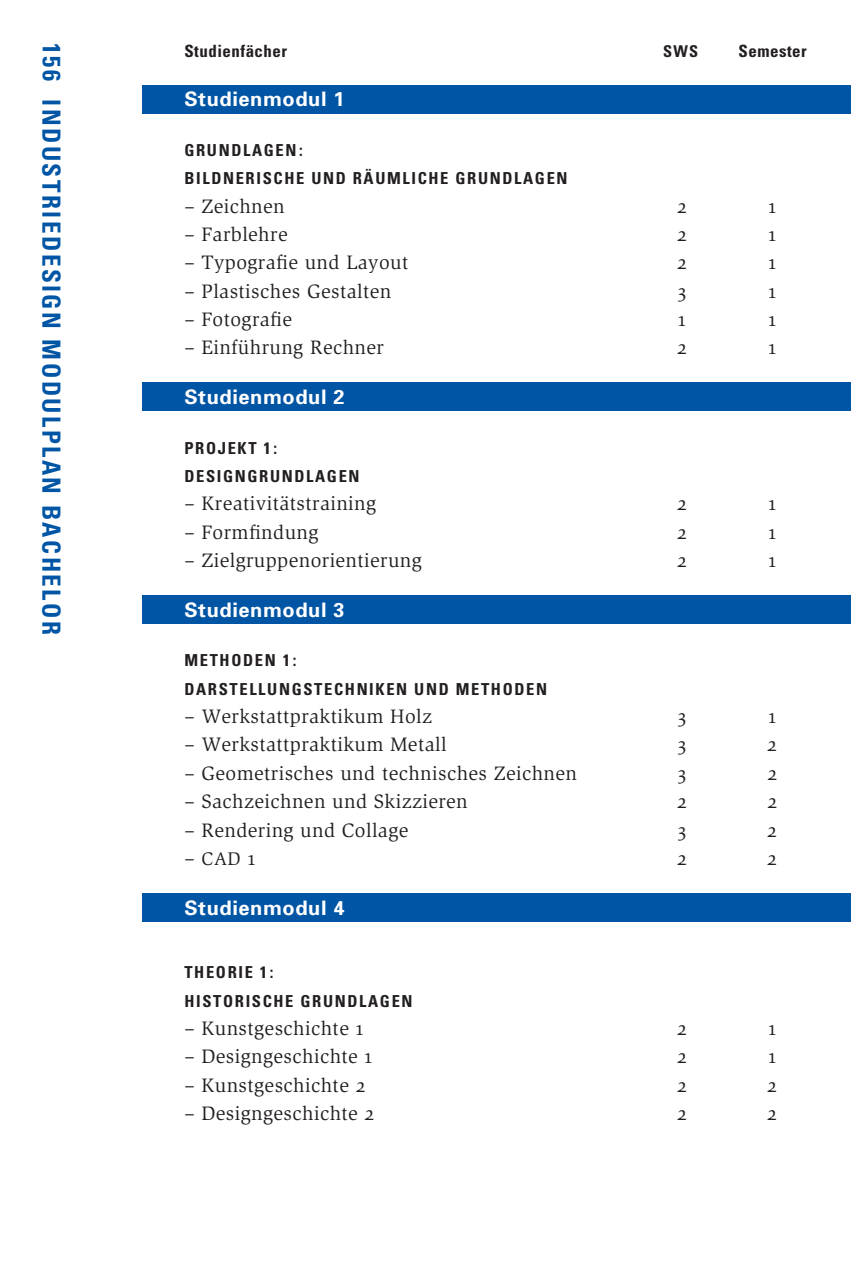
<style>
.page{position:relative;width:851px;height:1276px;background:#fff}
.page>*{position:absolute;margin:0;border:0;box-sizing:border-box;transform-origin:0 0}
.t1{font:700 condensed 25px "Univers";letter-spacing:.1em;color:#0155a5}
.t2{font:20px "Z Slimbach";letter-spacing:.02em;color:#231f20}
.t3{font:700 20px "Univers";letter-spacing:.03em;color:#fff}
.t4{font:18.75px "Z Slimbach";color:#231f20}
.t5{font:700 condensed 17px "Univers";letter-spacing:.03em;color:#231f20}
.t6{font:700 condensed 16.5px/28.2px "Univers";letter-spacing:.1em;color:#231f20}
.t7{font:700 condensed 16.25px "Univers";color:#231f20}
.s1{font-size:20px}
</style>
<div class="page">
<div style="left:142px;top:85px;width:708px;height:28px;background:#0155a5"></div>
<div style="left:142px;top:383px;width:708px;height:28px;background:#0155a5"></div>
<div style="left:142px;top:595px;width:708px;height:29px;background:#0155a5"></div>
<div style="left:142px;top:893px;width:708px;height:28px;background:#0155a5"></div>
<p class="t1" style="left:61px;top:43px;width:40px;rotate:90deg">156</p>
<p class="t1" style="left:61px;top:99px;width:537px;rotate:90deg">INDUSTRIEDESIGN MODULPLAN BACHELOR</p>
<p class="t5" style="left:184px;top:44px;width:104px">Studienfächer</p>
<p class="t5" style="left:738px;top:44px;width:70px">Semester</p>
<p class="t7" style="left:663px;top:45px;width:36px">SWS</p>
<p class="t3" style="left:184px;top:92px;width:162px">Studienmodul 1</p>
<p class="t6" style="left:184px;top:138px;width:384px">GRUNDLAGEN:<br>BILDNERISCHE UND RÄUMLICHE GRUNDLAGEN</p>
<p class="t2" style="left:184px;top:198px;width:102px">– Zeichnen</p>
<p class="t2" style="left:677px;top:198px;width:11px">2</p>
<p class="t2" style="left:768px;top:198px;width:9px">1</p>
<p class="t2" style="left:184px;top:227px;width:105px">– Farblehre</p>
<p class="t2" style="left:677px;top:227px;width:11px">2</p>
<p class="t2" style="left:768px;top:227px;width:9px">1</p>
<p class="t2" style="left:184px;top:255px;width:225px">– Typografie und Layout</p>
<p class="t2" style="left:677px;top:255px;width:11px">2</p>
<p class="t2" style="left:768px;top:255px;width:9px">1</p>
<p class="t2" style="left:184px;top:283px;width:208px">– Plastisches Gestalten</p>
<p class="t2" style="left:677px;top:283px;width:10px">3</p>
<p class="t2" style="left:768px;top:283px;width:9px">1</p>
<p class="t2" style="left:184px;top:312px;width:109px">– Fotografie</p>
<p class="t2" style="left:678px;top:312px;width:9px">1</p>
<p class="t2" style="left:768px;top:312px;width:9px">1</p>
<p class="t2" style="left:184px;top:340px;width:201px">– Einführung Rechner</p>
<p class="t2" style="left:677px;top:340px;width:11px">2</p>
<p class="t2" style="left:768px;top:340px;width:9px">1</p>
<p class="t3" style="left:184px;top:390px;width:162px">Studienmodul 2</p>
<p class="t6" style="left:184px;top:435px;width:177px">PROJEKT 1:<br>DESIGNGRUNDLAGEN</p>
<p class="t2" style="left:184px;top:496px;width:193px">– Kreativitätstraining</p>
<p class="t2" style="left:677px;top:496px;width:11px">2</p>
<p class="t2" style="left:768px;top:496px;width:9px">1</p>
<p class="t2" style="left:184px;top:524px;width:135px">– Formfindung</p>
<p class="t2" style="left:677px;top:524px;width:11px">2</p>
<p class="t2" style="left:768px;top:524px;width:9px">1</p>
<p class="t2" style="left:184px;top:553px;width:239px">– Zielgruppenorientierung</p>
<p class="t2" style="left:677px;top:553px;width:11px">2</p>
<p class="t2" style="left:768px;top:553px;width:9px">1</p>
<p class="t3" style="left:184px;top:602px;width:162px">Studienmodul 3</p>
<p class="t6" style="left:184px;top:648px;width:364px">METHODEN 1:<br>DARSTELLUNGSTECHNIKEN UND METHODEN</p>
<p class="t2" style="left:184px;top:708px;width:249px">– Werkstattpraktikum Holz</p>
<p class="t2" style="left:677px;top:708px;width:10px">3</p>
<p class="t2" style="left:768px;top:708px;width:9px">1</p>
<p class="t2" style="left:184px;top:737px;width:264px">– Werkstattpraktikum Metall</p>
<p class="t2" style="left:677px;top:737px;width:10px">3</p>
<p class="t2" style="left:767px;top:737px;width:11px">2</p>
<p class="t2" style="left:184px;top:765px;width:394px">– Geometrisches und technisches Zeichnen</p>
<p class="t2" style="left:677px;top:765px;width:10px">3</p>
<p class="t2" style="left:767px;top:765px;width:11px">2</p>
<p class="t2" style="left:184px;top:794px;width:285px">– Sachzeichnen und Skizzieren</p>
<p class="t2" style="left:677px;top:794px;width:11px">2</p>
<p class="t2" style="left:767px;top:794px;width:11px">2</p>
<p class="t2" style="left:184px;top:822px;width:225px">– Rendering und Collage</p>
<p class="t2" style="left:677px;top:822px;width:10px">3</p>
<p class="t2" style="left:767px;top:822px;width:11px">2</p>
<p class="t4" style="left:184px;top:851px;width:73px"><span class="s1">–</span> CAD <span class="s1">1</span></p>
<p class="t2" style="left:677px;top:850px;width:11px">2</p>
<p class="t2" style="left:767px;top:850px;width:11px">2</p>
<p class="t3" style="left:184px;top:900px;width:162px">Studienmodul 4</p>
<p class="t6" style="left:184px;top:960px;width:230px">THEORIE 1:<br>HISTORISCHE GRUNDLAGEN</p>
<p class="t2" style="left:184px;top:1020px;width:180px">– Kunstgeschichte 1</p>
<p class="t2" style="left:677px;top:1020px;width:11px">2</p>
<p class="t2" style="left:768px;top:1020px;width:9px">1</p>
<p class="t2" style="left:184px;top:1049px;width:189px">– Designgeschichte 1</p>
<p class="t2" style="left:677px;top:1049px;width:11px">2</p>
<p class="t2" style="left:768px;top:1049px;width:9px">1</p>
<p class="t2" style="left:184px;top:1077px;width:183px">– Kunstgeschichte 2</p>
<p class="t2" style="left:677px;top:1077px;width:11px">2</p>
<p class="t2" style="left:767px;top:1077px;width:11px">2</p>
<p class="t2" style="left:184px;top:1105px;width:192px">– Designgeschichte 2</p>
<p class="t2" style="left:677px;top:1105px;width:11px">2</p>
<p class="t2" style="left:767px;top:1105px;width:11px">2</p>
</div>
